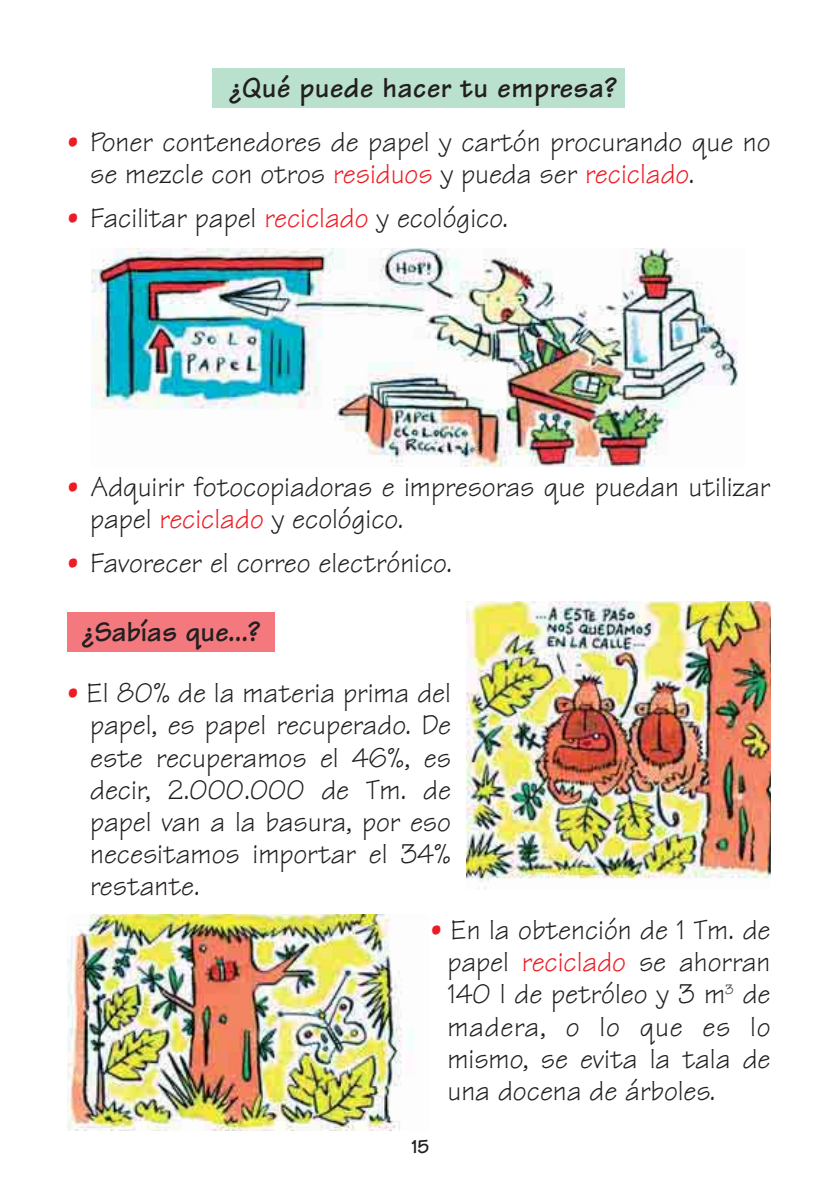
<style>
.page{position:relative;width:840px;height:1190px;background:#fff}
.page>*{position:absolute;margin:0;border:0;box-sizing:border-box;transform-origin:0 0}
.t1{font:29px/32.2px "Tekton";color:#231f20}
.t2{font:700 29px "Tekton";letter-spacing:.02em;color:#231f20}
.t3{font:700 29px "Tekton";color:#231f20}
.t4{font:700 20px "Tekton";color:#231f20}
.s1{font-size:28px;color:#ed1c24}
.s2{color:#ed1c24}
</style>
<div class="page">
<div style="left:213px;top:68px;width:412px;height:40px;background:#bae0ce"></div>
<div style="left:67px;top:612px;width:208px;height:40px;background:#f3797f"></div>
<img style="left:91px;top:248px;width:647px;height:218px">
<img style="left:467px;top:602px;width:303px;height:287px">
<img style="left:67px;top:915px;width:346px;height:215px">
<p class="t2" style="left:230px;top:78px;width:388px">¿Qué puede hacer tu empresa?</p>
<p class="t1" style="left:90px;top:130px;width:682px;text-indent:-23px"><span class="s1">•</span> Poner contenedores de papel y cartón procurando que no se mezcle con otros <span class="s2">residuos</span> y pueda ser <span class="s2">reciclado</span>.</p>
<p class="t1" style="left:67px;top:206px;width:442px"><span class="s1">•</span> Facilitar papel <span class="s2">reciclado</span> y ecológico.</p>
<p class="t1" style="left:90px;top:475px;width:682px;text-indent:-23px"><span class="s1">•</span> Adquirir fotocopiadoras e impresoras que puedan utilizar papel <span class="s2">reciclado</span> y ecológico.</p>
<p class="t1" style="left:67px;top:550px;width:386px"><span class="s1">•</span> Favorecer el correo electrónico.</p>
<p class="t3" style="left:82px;top:622px;width:179px">¿Sabías que...?</p>
<p class="t1" style="left:90px;top:681px;width:362px;text-align:justify;text-indent:-23px"><span class="s1">•</span> El 80% de la materia prima del papel, es papel recuperado. De este recuperamos el 46%, es decir, 2.000.000 de Tm. de papel van a la basura, por eso necesitamos importar el 34% restante.</p>
<p class="t1" style="left:447px;top:918px;width:325px;text-align:justify;text-indent:-16px"><span class="s1">•</span> En la obtención de 1 Tm. de papel <span class="s2">reciclado</span> se ahorran 140 l de petróleo y 3 m<sup>3</sup> de madera, o lo que es lo mismo, se evita la tala de una docena de árboles.</p>
<p class="t4" style="left:412px;top:1140px;width:19px">15</p>
</div>
